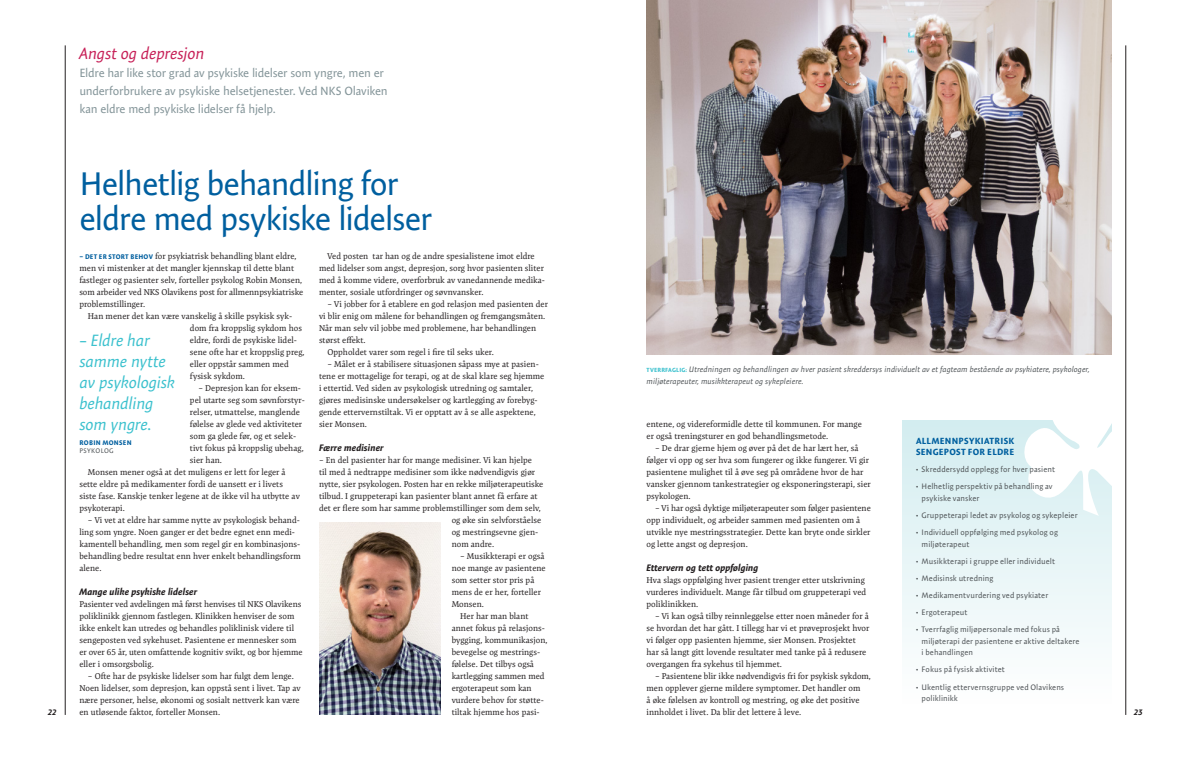
<style>
.page{position:relative;width:1191px;height:766px;background:#fff}
.page>*{position:absolute;margin:0;border:0;box-sizing:border-box;transform-origin:0 0}
.t1{font:33px/35px "Expo Sans Pro";letter-spacing:-.04em;color:#005f9f}
.t2{font:italic 16.5px/21px "Expo Sans Pro";letter-spacing:-.025em;color:#3cc1ce}
.t3{font:italic 16.5px "Expo Sans Pro";letter-spacing:-.025em;color:#c72158}
.t4{font:12px/18px "Expo Sans Pro";letter-spacing:-.02em;color:#849599}
.t5{font:italic 700 9.5px "Expo Sans Pro";color:#231f20}
.t6{font:700 9px/11px "Expo Sans Pro";letter-spacing:.03em;color:#005f9f}
.t7{font:8.5px/12px "Expo Serif Pro";color:#231f20}
.t8{font:8px/11.4px "Expo Sans Pro";letter-spacing:.01em;color:#515659}
.t9{font:italic 8px/11.5px "Expo Sans Pro";color:#515659}
.t10{font:italic 700 8px "Expo Sans Pro";color:#231f20}
.t11{font:700 6.8px "Expo Sans Pro";letter-spacing:.045em;color:#005f9f}
.t12{font:6.8px "Expo Sans Pro";letter-spacing:.055em;color:#515659}
.s1{font-family:"Expo Sans Pro";font-weight:700;font-size:6.8px;color:#005f9f}
.s2{font-weight:700;font-style:normal;font-size:6px;color:#3cc1ce}
.s3{font-weight:700;font-size:6.8px}
</style>
<div class="page">
<hr style="left:65px;top:45px;width:1px;height:669px;background:#231f20">
<hr style="left:1125px;top:45px;width:1px;height:669px;background:#231f20">
<div style="left:901px;top:420px;width:210px;height:283px;background:linear-gradient(to bottom,#d2ecf0,#fefefe)"></div>
<svg style="left:1024px;top:420px;width:87px;height:95px"></svg>
<img style="left:646px;top:0;width:465px;height:354px">
<img style="left:319px;top:522px;width:121px;height:192px">
<h2 class="t3" style="left:79px;top:43px;width:127px">Angst og depresjon</h2>
<h3 class="t4" style="left:79px;top:63px;width:310px">Eldre har like stor grad av psykiske lidelser som yngre, men er underforbrukere av psykiske helsetjenester. Ved NKS Olaviken kan eldre med psykiske lidelser få hjelp.</h3>
<h1 class="t1" style="left:79px;top:165px;width:354px">Helhetlig behandling for eldre med psykiske lidelser</h1>
<p class="t7" style="left:319px;top:250px;width:227px;text-indent:8px">Ved posten tar han og de andre spesialistene imot eldre med lidelser som angst, depresjon, sorg hvor pasienten sliter med å komme videre, overforbruk av vanedannende medika&shy;menter, sosiale utfordringer og søvnvansker.</p>
<p class="t7" style="left:327px;top:298px;width:222px">– Vi jobber for å etablere en god relasjon med pasienten der</p>
<p class="t7" style="left:319px;top:310px;width:228px">vi blir enig om målene for behandlingen og fremgangsmåten.</p>
<p class="t7" style="left:319px;top:322px;width:219px">Når man selv vil jobbe med problemene, har behandlingen</p>
<p class="t7" style="left:319px;top:334px;width:48px">størst effekt.</p>
<p class="t7" style="left:327px;top:346px;width:168px">Oppholdet varer som regel i fire til seks uker.</p>
<p class="t7" style="left:319px;top:358px;width:227px;text-indent:8px">– Målet er å stabilisere situasjonen såpass mye at pasien&shy;tene er mottagelige for terapi, og at de skal klare seg hjemme i ettertid. Ved siden av psykologisk utredning og samtaler, gjøres medisinske undersøkelser og kartlegging av forebyg&shy;gende ettervernstiltak. Vi er opptatt av å se alle aspektene, sier Monsen.</p>
<p class="t5" style="left:319px;top:441px;width:66px">Færre medisiner</p>
<p class="t7" style="left:319px;top:454px;width:214px">– En del pasienter har for mange medisiner. Vi kan hjelpe</p>
<p class="t7" style="left:319px;top:466px;width:218px">til med å nedtrappe medisiner som ikke nødvendigvis gjør</p>
<p class="t7" style="left:319px;top:478px;width:226px">nytte, sier psykologen. Posten har en rekke miljøterapeutiske</p>
<p class="t7" style="left:319px;top:490px;width:220px">tilbud. I gruppeterapi kan pasienter blant annet få erfare at</p>
<p class="t7" style="left:319px;top:502px;width:223px">det er flere som har samme problemstillinger som dem selv,</p>
<p class="t7" style="left:452px;top:514px;width:91px">og øke sin selvforståelse</p>
<p class="t7" style="left:452px;top:526px;width:88px">og mestringsevne gjen-</p>
<p class="t7" style="left:452px;top:538px;width:44px">nom andre.</p>
<p class="t7" style="left:460px;top:550px;width:86px">– Musikkterapi er også</p>
<p class="t7" style="left:452px;top:562px;width:96px">noe mange av pasientene</p>
<p class="t7" style="left:452px;top:574px;width:84px">som setter stor pris på</p>
<p class="t7" style="left:452px;top:586px;width:91px">mens de er her, forteller</p>
<p class="t7" style="left:452px;top:598px;width:34px">Monsen.</p>
<p class="t7" style="left:460px;top:610px;width:70px">Her har man blant</p>
<p class="t7" style="left:452px;top:622px;width:95px">annet fokus på relasjons-</p>
<p class="t7" style="left:452px;top:634px;width:97px">bygging, kommunikasjon,</p>
<p class="t7" style="left:452px;top:646px;width:89px">bevegelse og mestrings-</p>
<p class="t7" style="left:452px;top:658px;width:84px">følelse. Det tilbys også</p>
<p class="t7" style="left:452px;top:670px;width:94px">kartlegging sammen med</p>
<p class="t7" style="left:452px;top:682px;width:82px">ergoterapeut som kan</p>
<p class="t7" style="left:452px;top:694px;width:94px">vurdere behov for støtte-</p>
<p class="t7" style="left:452px;top:706px;width:90px">tiltak hjemme hos pasi-</p>
<p class="t7" style="left:79px;top:250px;width:225px"><span class="s1">– DET ER STORT BEHOV</span> for psykiatrisk behandling blant eldre, men vi mistenker at det mangler kjennskap til dette blant fastleger og pasienter selv, forteller psykolog Robin Monsen, som arbeider ved NKS Olavikens post for allmennpsykiatriske problemstillinger.</p>
<p class="t7" style="left:190px;top:310px;width:116px;text-indent:-102px">Han mener det kan være vanskelig å skille psykisk syk&shy;dom fra kroppslig sykdom hos eldre, fordi de psykiske lidel&shy;sene ofte har et kroppslig preg, eller oppstår sammen med fysisk sykdom.</p>
<p class="t7" style="left:198px;top:382px;width:104px">– Depresjon kan for eksem-</p>
<p class="t7" style="left:190px;top:394px;width:116px">pel utarte seg som søvnforstyr-</p>
<p class="t7" style="left:190px;top:406px;width:111px">relser, utmattelse, manglende</p>
<p class="t7" style="left:190px;top:418px;width:114px">følelse av glede ved aktiviteter</p>
<p class="t7" style="left:190px;top:430px;width:108px">som ga glede før, og et selek-</p>
<p class="t7" style="left:190px;top:442px;width:115px">tivt fokus på kroppslig ubehag,</p>
<p class="t7" style="left:190px;top:454px;width:34px">sier han.</p>
<p class="t7" style="left:88px;top:466px;width:199px">Monsen mener også at det muligens er lett for leger å</p>
<p class="t7" style="left:79px;top:478px;width:205px">sette eldre på medikamenter fordi de uansett er i livets</p>
<p class="t7" style="left:79px;top:490px;width:222px">siste fase. Kanskje tenker legene at de ikke vil ha utbytte av</p>
<p class="t7" style="left:79px;top:502px;width:47px">psykoterapi.</p>
<p class="t7" style="left:79px;top:514px;width:223px;text-indent:8px">– Vi vet at eldre har samme nytte av psykologisk behand&shy;ling som yngre. Noen ganger er det bedre egnet enn medi&shy;kamentell behandling, men som regel gir en kombinasjons&shy;behandling bedre resultat enn hver enkelt behandlingsform alene.</p>
<p class="t5" style="left:79px;top:585px;width:119px">Mange ulike psykiske lidelser</p>
<p class="t7" style="left:79px;top:598px;width:225px">Pasienter ved avdelingen må først henvises til NKS Olavikens poliklinikk gjennom fastlegen. Klinikken henviser de som ikke enkelt kan utredes og behandles poliklinisk videre til sengeposten ved sykehuset. Pasientene er mennesker som er over 65 år, uten omfattende kognitiv svikt, og bor hjemme eller i omsorgsbolig.</p>
<p class="t7" style="left:79px;top:670px;width:223px;text-indent:8px">– Ofte har de psykiske lidelser som har fulgt dem lenge.<br>Noen lidelser, som depresjon, kan oppstå sent i livet. Tap av nære personer, helse, økonomi og sosialt nettverk kan være en utløsende faktor, forteller Monsen.</p>
<h2 class="t2" style="left:79px;top:330px;width:97px">– Eldre har samme nytte av psykologisk behandling som yngre.</h2>
<p class="t11" style="left:79px;top:438px;width:54px">ROBIN MONSEN</p>
<p class="t12" style="left:79px;top:447px;width:36px">PSYKOLOG</p>
<p class="t9" style="left:646px;top:364px;width:444px"><span class="s2">TVERRFAGLIG:</span> Utredningen og behandlingen av hver pasient skreddersys individuelt av et fagteam bestående av psykiatere, psykologer, miljøterapeuter, musikkterapeut og sykepleiere.</p>
<p class="t7" style="left:646px;top:418px;width:217px">entene, og videreformidle dette til kommunen. For mange er også treningsturer en god behandlingsmetode.</p>
<p class="t7" style="left:646px;top:442px;width:226px;text-indent:8px">– De drar gjerne hjem og øver på det de har lært her, så følger vi opp og ser hva som fungerer og ikke fungerer. Vi gir pasientene mulighet til å øve seg på områdene hvor de har vansker gjennom tankestrategier og eksponeringsterapi, sier psykologen.</p>
<p class="t7" style="left:646px;top:502px;width:226px;text-indent:8px">– Vi har også dyktige miljøterapeuter som følger pasientene opp individuelt, og arbeider sammen med pasienten om å utvikle nye mestringsstrategier. Dette kan bryte onde sirkler og lette angst og depresjon.</p>
<p class="t5" style="left:646px;top:561px;width:113px">Ettervern og tett oppfølging</p>
<p class="t7" style="left:646px;top:574px;width:221px">Hva slags oppfølging hver pasient trenger etter utskrivning vurderes individuelt. Mange får tilbud om gruppeterapi ved poliklinikken.</p>
<p class="t7" style="left:646px;top:610px;width:224px;text-indent:8px">– Vi kan også tilby reinnleggelse etter noen måneder for å se hvordan det har gått. I tillegg har vi et prøveprosjekt hvor vi følger opp pasienten hjemme, sier Monsen. Prosjektet har så langt gitt lovende resultater med tanke på å redusere overgangen fra sykehus til hjemmet.</p>
<p class="t7" style="left:646px;top:670px;width:226px;text-indent:8px">– Pasientene blir ikke nødvendigvis fri for psykisk sykdom, men opplever gjerne mildere symptomer. Det handler om<br>å øke følelsen av kontroll og mestring, og øke det positive innholdet i livet. Da blir det lettere å leve.</p>
<p class="t6" style="left:916px;top:435px;width:100px">ALLMENNPSYKIATRISK<br>SENGEPOST FOR ELDRE</p>
<p class="t8" style="left:916px;top:463px;width:141px"><span class="s3">•</span> Skreddersydd opplegg for hver pasient</p>
<p class="t8" style="left:921px;top:480px;width:133px;text-indent:-6px"><span class="s3">•</span> Helhetlig perspektiv på behandling av psykiske vansker</p>
<p class="t8" style="left:916px;top:509px;width:163px"><span class="s3">•</span> Gruppeterapi ledet av psykolog og sykepleier</p>
<p class="t8" style="left:921px;top:526px;width:138px;text-indent:-6px"><span class="s3">•</span> Individuell oppfølging med psykolog og miljøterapeut</p>
<p class="t8" style="left:916px;top:555px;width:141px"><span class="s3">•</span> Musikkterapi i gruppe eller individuelt</p>
<p class="t8" style="left:916px;top:572px;width:79px"><span class="s3">•</span> Medisinsk utredning</p>
<p class="t8" style="left:916px;top:589px;width:134px"><span class="s3">•</span> Medikamentvurdering ved psykiater</p>
<p class="t8" style="left:916px;top:606px;width:53px"><span class="s3">•</span> Ergoterapeut</p>
<p class="t8" style="left:921px;top:623px;width:159px;text-indent:-6px"><span class="s3">•</span> Tverrfaglig miljøpersonale med fokus på miljøterapi der pasientene er aktive deltakere i behandlingen</p>
<p class="t8" style="left:916px;top:663px;width:90px"><span class="s3">•</span> Fokus på fysisk aktivitet</p>
<p class="t8" style="left:921px;top:680px;width:144px;text-indent:-6px"><span class="s3">•</span> Ukentlig ettervernsgruppe ved Olavikens poliklinikk</p>
<p class="t10" style="left:48px;top:707px;width:10px">22</p>
<p class="t10" style="left:1134px;top:707px;width:10px">23</p>
</div>
